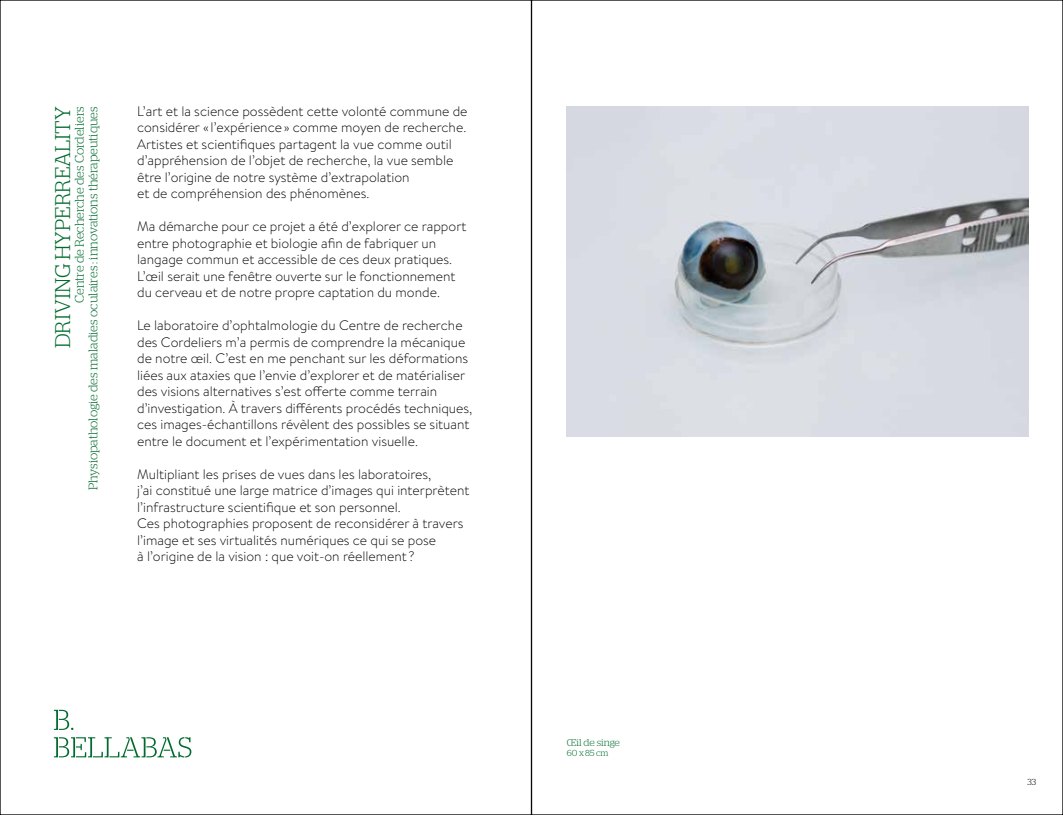
<style>
.page{position:relative;width:1063px;height:815px;background:#fff}
.page>*{position:absolute;margin:0;border:0;box-sizing:border-box;transform-origin:0 0}
.t1{font:300 21.25px "Stag";color:#006b2d}
.t2{font:300 13.75px/16.5px "Brandon Text";color:#000}
.t3{font:300 12.5px/13.8px "Stag Stencil";letter-spacing:-.01em;color:#006b2d;text-align:right}
.t4{font:300 10px "Stag Stencil";color:#006b2d}
.t5{font:300 8.75px "Stag";color:#006b2d}
.t6{font:300 8.75px "Stag Stencil";color:#000}
</style>
<div class="page">
<svg style="left:54px;top:737px;width:137px;height:20px"></svg>
<svg style="left:54px;top:710px;width:19px;height:20px"></svg>
<img style="left:567px;top:106px;width:462px;height:330px">
<h1 class="t1" style="left:51px;top:348px;width:243px;rotate:-90deg">DRIVING HYPERREALITY</h1>
<p class="t3" style="left:72px;top:490px;width:385px;rotate:-90deg">Centre de Recherche des Cordeliers<br>Physiopathologie des maladies oculaires : innovations thérapeutiques</p>
<p class="t2" style="left:137px;top:102px;width:332px">L’art et la science possèdent cette volonté commune de considérer « l’expérience» comme moyen de recherche.<br>Artistes et scientifiques partagent la vue comme outil d’appréhension de l’objet de recherche, la vue semble être l’origine de notre système d’extrapolation<br>et de compréhension des phénomènes.</p>
<p class="t2" style="left:137px;top:218px;width:331px">Ma démarche pour ce projet a été d’explorer ce rapport entre photographie et biologie afin de fabriquer un langage commun et accessible de ces deux pratiques.<br>L’œil serait une fenêtre ouverte sur le fonctionnement du cerveau et de notre propre captation du monde.</p>
<p class="t2" style="left:137px;top:317px;width:337px">Le laboratoire d’ophtalmologie du Centre de recherche des Cordeliers m’a permis de comprendre la mécanique de notre œil. C’est en me penchant sur les déformations liées aux ataxies que l’envie d’explorer et de matérialiser des visions alternatives s’est offerte comme terrain d’investigation. À travers différents procédés techniques, ces images-échantillons révèlent des possibles se situant entre le document et l’expérimentation visuelle.</p>
<p class="t2" style="left:137px;top:465px;width:334px">Multipliant les prises de vues dans les laboratoires,<br>j’ai constitué une large matrice d’images qui interprètent l’infrastructure scientifique et son personnel.<br>Ces photographies proposent de reconsidérer à travers l’image et ses virtualités numériques ce qui se pose<br>à l’origine de la vision : que voit-on réellement ?</p>
<p class="t4" style="left:567px;top:737px;width:54px">Œil de singe</p>
<p class="t5" style="left:567px;top:748px;width:43px">60 x 85 cm</p>
<p class="t6" style="left:1028px;top:777px;width:10px">33</p>
</div>
